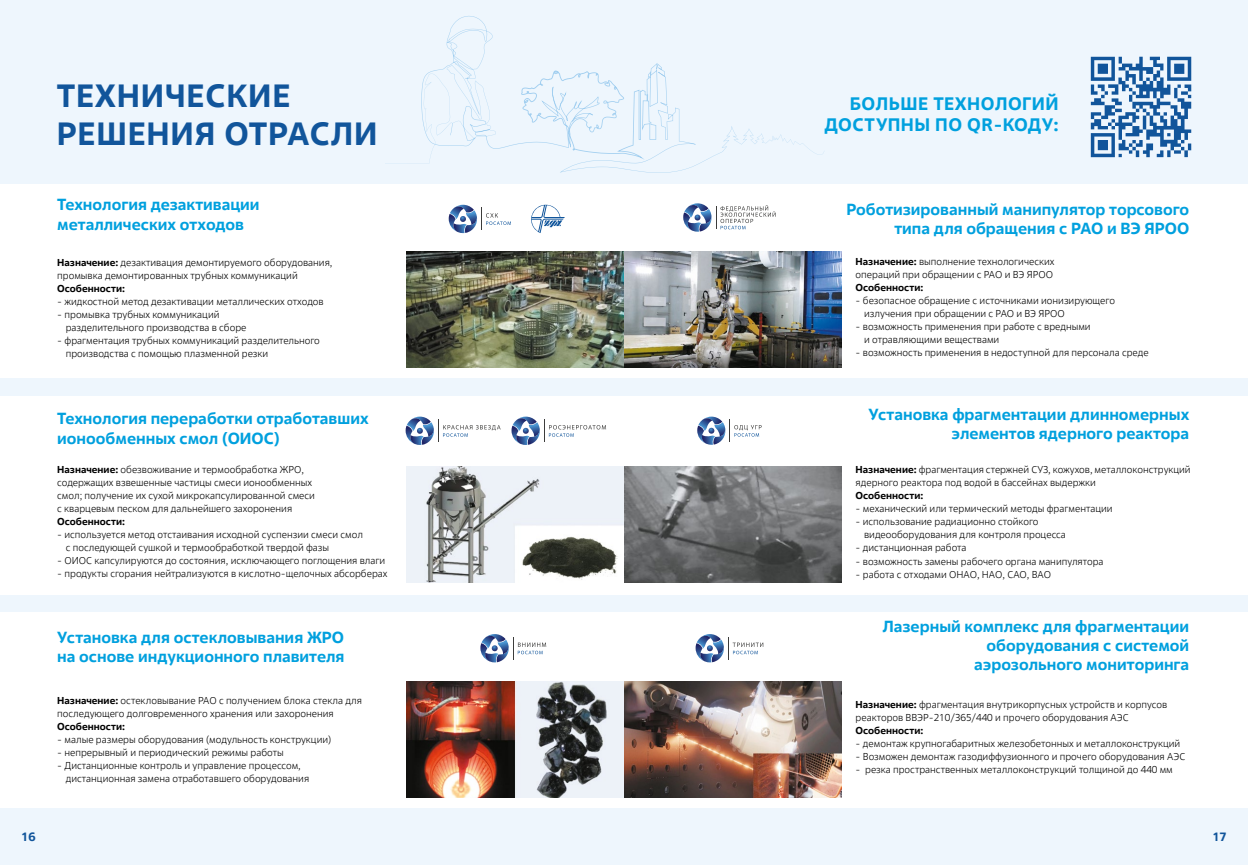
<style>
.page{position:relative;width:1248px;height:865px;background:#fff}
.page>*{position:absolute;margin:0;border:0;box-sizing:border-box;transform-origin:0 0}
.t1{font:700 32px/38.4px "Rosatom";letter-spacing:.025em;color:#11559b}
.t2{font:700 18px/21.6px "Rosatom";letter-spacing:.025em;color:#00a0de;text-align:right}
.t3{font:700 16px/19.2px "Rosatom";color:#00a0de}
.t4{font:700 12px "Rosatom";color:#11559b}
.t5{font:300 10px/13px "Rosatom";color:#000}
.t6{font:700 10px "Rosatom";color:#000}
.s1{font-weight:700}
</style>
<div class="page">
<div style="left:624px;top:0;width:623px;height:865px;background:#eef6fd"></div>
<div style="left:0;top:0;width:624px;height:865px;background:#eef6fd"></div>
<div style="left:0;top:184px;width:624px;height:194px;background:#fff"></div>
<div style="left:624px;top:184px;width:623px;height:194px;background:#fff"></div>
<div style="left:0;top:396px;width:624px;height:198px;background:#fff"></div>
<div style="left:624px;top:396px;width:623px;height:198px;background:#fff"></div>
<div style="left:0;top:612px;width:624px;height:196px;background:#fff"></div>
<div style="left:624px;top:612px;width:623px;height:196px;background:#fff"></div>
<img style="left:406px;top:251px;width:435px;height:116px">
<img style="left:406px;top:466px;width:435px;height:116px">
<img style="left:406px;top:681px;width:435px;height:117px">
<svg style="left:683px;top:203px;width:92px;height:29px"></svg>
<svg style="left:531px;top:205px;width:34px;height:28px"></svg>
<svg style="left:405px;top:416px;width:95px;height:29px"></svg>
<svg style="left:697px;top:416px;width:64px;height:29px"></svg>
<svg style="left:511px;top:416px;width:95px;height:29px"></svg>
<svg style="left:448px;top:205px;width:63px;height:28px"></svg>
<svg style="left:695px;top:634px;width:68px;height:28px"></svg>
<svg style="left:480px;top:634px;width:66px;height:28px"></svg>
<svg style="left:385px;top:16px;width:439px;height:157px"></svg>
<svg style="left:1090px;top:57px;width:101px;height:100px"></svg>
<h1 class="t1" style="left:57px;top:76px;width:322px">ТЕХНИЧЕСКИЕ<br>РЕШЕНИЯ ОТРАСЛИ</h1>
<h2 class="t2" style="left:824px;top:92px;width:236px">БОЛЬШЕ ТЕХНОЛОГИЙ<br>ДОСТУПНЫ ПО QR-КОДУ:</h2>
<h3 class="t3" style="left:57px;top:195px;width:204px">Технология дезактивации металлических отходов</h3>
<h3 class="t3" style="left:846px;top:199px;width:344px;text-align:right">Роботизированный манипулятор торсового типа для обращения с РАО и ВЭ ЯРОО</h3>
<p class="t5" style="left:57px;top:256px;width:277px"><span class="s1">Назначение:</span> дезактивация демонтируемого оборудования, промывка демонтированных трубных коммуникаций</p>
<p class="t6" style="left:57px;top:282px;width:69px">Особенности:</p>
<p class="t5" style="left:57px;top:295px;width:268px">- жидкостной метод дезактивации металлических отходов</p>
<p class="t5" style="left:66px;top:308px;width:182px;text-indent:-8px">- промывка трубных коммуникаций разделительного производства в сборе</p>
<p class="t5" style="left:66px;top:334px;width:255px;text-indent:-8px">- фрагментация трубных коммуникаций разделительного производства с помощью плазменной резки</p>
<p class="t5" style="left:855px;top:255px;width:200px"><span class="s1">Назначение:</span> выполнение технологических операций при обращении с РАО и ВЭ ЯРОО</p>
<p class="t6" style="left:855px;top:281px;width:69px">Особенности:</p>
<p class="t5" style="left:864px;top:294px;width:252px;text-indent:-8px">- безопасное обращение с источниками ионизирующего излучения при обращении с РАО и ВЭ ЯРОО</p>
<p class="t5" style="left:864px;top:320px;width:228px;text-indent:-8px">- возможность применения при работе с вредными и отравляющими веществами</p>
<p class="t5" style="left:855px;top:346px;width:294px">- возможность применения в недоступной для персонала среде</p>
<h3 class="t3" style="left:57px;top:409px;width:313px">Технология переработки отработавших ионообменных смол (ОИОС)</h3>
<h3 class="t3" style="left:868px;top:404px;width:322px;text-align:right">Установка фрагментации длинномерных элементов ядерного реактора</h3>
<p class="t5" style="left:57px;top:463px;width:259px"><span class="s1">Назначение:</span> обезвоживание и термообработка ЖРО, содержащих взвешенные частицы смеси ионообменных смол; получение их сухой микрокапсулированной смеси с кварцевым песком для дальнейшего захоронения</p>
<p class="t6" style="left:57px;top:515px;width:69px">Особенности:</p>
<p class="t5" style="left:66px;top:528px;width:298px;text-indent:-8px">- используется метод отстаивания исходной суспензии смеси смол с последующей сушкой и термообработкой твердой фазы</p>
<p class="t5" style="left:57px;top:554px;width:329px">- ОИОС капсулируются до состояния, исключающего поглощения влаги</p>
<p class="t5" style="left:57px;top:567px;width:331px">- продукты сгорания нейтрализуются в кислотно-щелочных абсорберах</p>
<h3 class="t3" style="left:57px;top:627px;width:288px">Установка для остекловывания ЖРО на основе индукционного плавителя</h3>
<p class="t5" style="left:57px;top:693px;width:306px"><span class="s1">Назначение:</span> остекловывание РАО с получением блока стекла для последующего долговременного хранения или захоронения</p>
<p class="t6" style="left:57px;top:719px;width:69px">Особенности:</p>
<p class="t5" style="left:57px;top:732px;width:275px">- малые размеры оборудования (модульность конструкции)</p>
<p class="t5" style="left:57px;top:745px;width:228px">- непрерывный и периодический режимы работы</p>
<p class="t5" style="left:66px;top:758px;width:245px;text-indent:-8px">- Дистанционные контроль и управление процессом, дистанционная замена отработавшего оборудования</p>
<p class="t5" style="left:855px;top:463px;width:336px"><span class="s1">Назначение:</span> фрагментация стержней СУЗ, кожухов, металлоконструкций ядерного реактора под водой в бассейнах выдержки</p>
<p class="t6" style="left:855px;top:489px;width:69px">Особенности:</p>
<p class="t5" style="left:855px;top:502px;width:258px">- механический или термический методы фрагментации</p>
<p class="t5" style="left:864px;top:515px;width:203px;text-indent:-8px">- использование радиационно стойкого видеооборудования для контроля процесса</p>
<p class="t5" style="left:855px;top:541px;width:112px">- дистанционная работа</p>
<p class="t5" style="left:855px;top:554px;width:249px">- возможность замены рабочего органа манипулятора</p>
<p class="t5" style="left:855px;top:567px;width:197px">- работа с отходами ОНАО, НАО, САО, ВАО</p>
<h3 class="t3" style="left:882px;top:616px;width:308px;text-align:right">Лазерный комплекс для фрагментации оборудования с системой аэрозольного мониторинга</h3>
<p class="t5" style="left:855px;top:698px;width:313px"><span class="s1">Назначение:</span> фрагментация внутрикорпусных устройств и корпусов реакторов ВВЭР-210/365/440 и прочего оборудования АЭС</p>
<p class="t6" style="left:855px;top:724px;width:69px">Особенности:</p>
<p class="t5" style="left:855px;top:737px;width:326px">- демонтаж крупногабаритных железобетонных и металлоконструкций</p>
<p class="t5" style="left:855px;top:750px;width:331px">- Возможен демонтаж газодиффузионного и прочего оборудования АЭС</p>
<p class="t5" style="left:855px;top:763px;width:319px">- резка пространственных металлоконструкций толщиной до 440 мм</p>
<p class="t4" style="left:21px;top:829px;width:16px">16</p>
<p class="t4" style="left:1212px;top:829px;width:16px">17</p>
</div>
